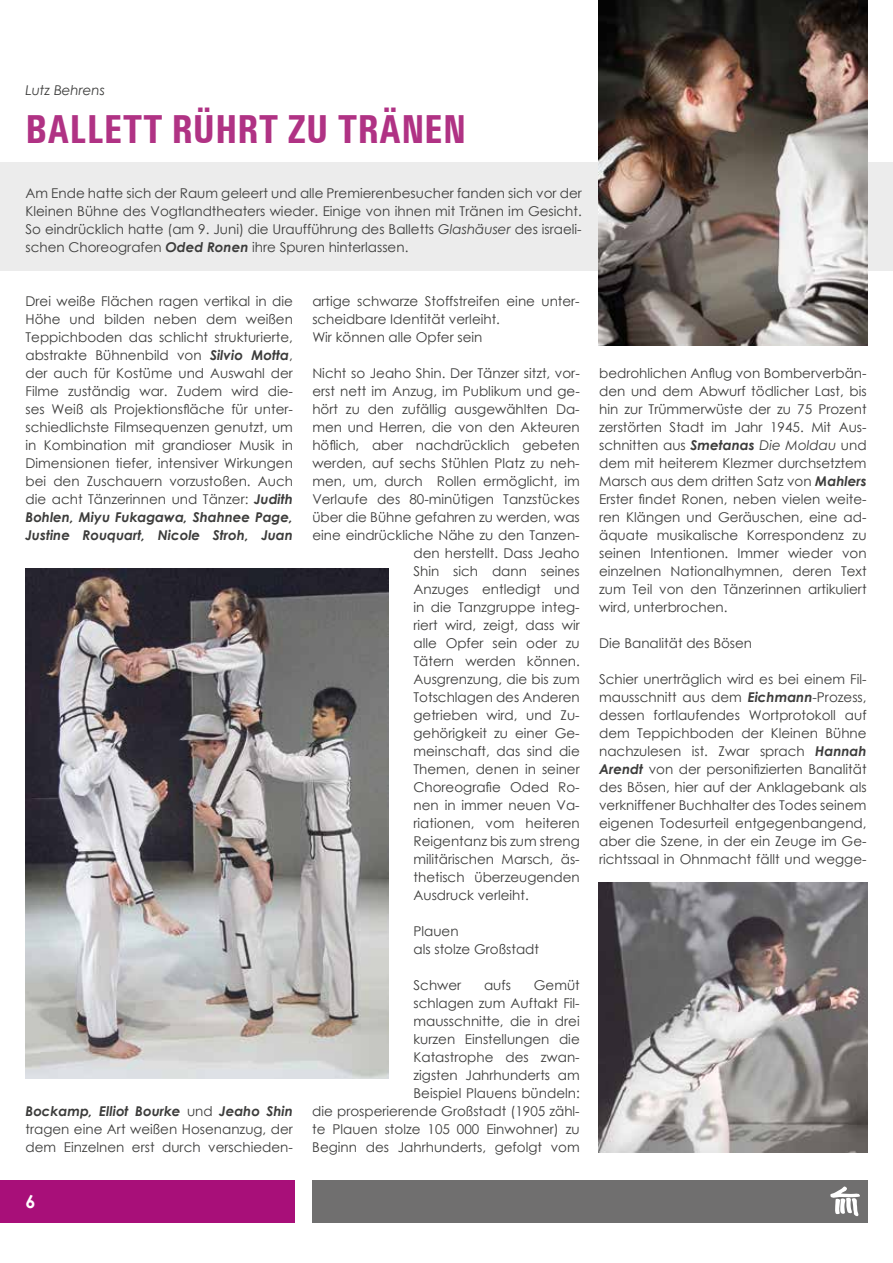
<style>
.page{position:relative;width:893px;height:1263px;background:#fff}
.page>*{position:absolute;margin:0;border:0;box-sizing:border-box;transform-origin:0 0}
.t1{font:700 condensed 40.5px "Univers";color:#b03284}
.t2{font:700 18px "Century Gothic";color:#fff}
.t3{font:13.5px/18px "Century Gothic";color:#3c3c3b;text-align:justify}
.t4{font:italic 13.5px "Century Gothic";color:#3c3c3b}
.s1{font-style:italic}
.s2{font-weight:700;font-style:italic}
</style>
<div class="page">
<div style="left:0;top:1180px;width:294px;height:42px;background:#a80f79"></div>
<div style="left:312px;top:1180px;width:555px;height:42px;background:#706f6f"></div>
<svg style="left:830px;top:1186px;width:30px;height:31px"></svg>
<div style="left:0;top:162px;width:893px;height:108px;background:#ececec"></div>
<img style="left:599px;top:0;width:268px;height:346px">
<img style="left:599px;top:882px;width:268px;height:270px">
<img style="left:26px;top:569px;width:362px;height:510px">
<p class="t4" style="left:26px;top:81px;width:81px">Lutz Behrens</p>
<h1 class="t1" style="left:26px;top:105px;width:442px">BALLETT RÜHRT ZU TRÄNEN</h1>
<p class="t3" style="left:26px;top:184px;width:558px">Am Ende hatte sich der Raum geleert und alle Premierenbesucher fanden sich vor der Kleinen Bühne des Vogtlandtheaters wieder. Einige von ihnen mit Tränen im Gesicht.<br>So eindrücklich hatte (am 9. Juni) die Uraufführung des Balletts <span class="s1">Glashäuser</span> des israeli&shy;schen Choreografen <span class="s2">Oded Ronen</span> ihre Spuren hinterlassen.</p>
<p class="t3" style="left:26px;top:292px;width:269px">Drei weiße Flächen ragen vertikal in die Höhe und bilden neben dem weißen Teppichboden das schlicht strukturierte, abstrakte Bühnenbild von <span class="s2">Silvio Motta</span>, der auch für Kostüme und Auswahl der Filme zuständig war. Zudem wird die&shy;ses Weiß als Projektionsfläche für unter&shy;schiedlichste Filmsequenzen genutzt, um in Kombination mit grandioser Musik in Dimensionen tiefer, intensiver Wirkungen bei den Zuschauern vorzustoßen. Auch die acht Tänzerinnen und Tänzer: <span class="s2">Judith Bohlen, Miyu Fukagawa, Shahnee Page, Justine Rouquart, Nicole Stroh, Juan</span></p>
<p class="t3" style="left:26px;top:1102px;width:269px"><span class="s2">Bockamp, Elliot Bourke</span> und <span class="s2">Jeaho Shin </span>tragen eine Art weißen Hosenanzug, der dem Einzelnen erst durch verschieden-</p>
<h2 class="t2" style="left:26px;top:1188px;width:12px">6</h2>
<p class="t3" style="left:312px;top:292px;width:269px;text-align:left">artige schwarze Stoffstreifen eine unter&shy;scheidbare Identität verleiht.<br>Wir können alle Opfer sein</p>
<p class="t3" style="left:312px;top:364px;width:269px">Nicht so Jeaho Shin. Der Tänzer sitzt, vor-</p>
<p class="t3" style="left:312px;top:382px;width:269px">erst nett im Anzug, im Publikum und ge-</p>
<p class="t3" style="left:312px;top:400px;width:269px">hört zu den zufällig ausgewählten Da-</p>
<p class="t3" style="left:312px;top:418px;width:269px">men und Herren, die von den Akteuren</p>
<p class="t3" style="left:312px;top:436px;width:269px">höflich, aber nachdrücklich gebeten</p>
<p class="t3" style="left:312px;top:454px;width:269px">werden, auf sechs Stühlen Platz zu neh-</p>
<p class="t3" style="left:312px;top:472px;width:269px">men, um, durch Rollen ermöglicht, im</p>
<p class="t3" style="left:312px;top:490px;width:269px">Verlaufe des 80-minütigen Tanzstückes</p>
<p class="t3" style="left:312px;top:508px;width:269px">über die Bühne gefahren zu werden, was</p>
<p class="t3" style="left:312px;top:526px;width:269px">eine eindrückliche Nähe zu den Tanzen-</p>
<p class="t3" style="left:414px;top:544px;width:168px">den herstellt. Dass Jeaho</p>
<p class="t3" style="left:414px;top:562px;width:168px">Shin sich dann seines</p>
<p class="t3" style="left:414px;top:580px;width:168px">Anzuges entledigt und</p>
<p class="t3" style="left:414px;top:598px;width:168px">in die Tanzgruppe integ-</p>
<p class="t3" style="left:414px;top:616px;width:168px">riert wird, zeigt, dass wir</p>
<p class="t3" style="left:414px;top:634px;width:168px">alle Opfer sein oder zu</p>
<p class="t3" style="left:414px;top:652px;width:168px">Tätern werden können.</p>
<p class="t3" style="left:414px;top:670px;width:168px">Ausgrenzung, die bis zum</p>
<p class="t3" style="left:414px;top:688px;width:168px">Totschlagen des Anderen</p>
<p class="t3" style="left:414px;top:706px;width:168px">getrieben wird, und Zu-</p>
<p class="t3" style="left:414px;top:724px;width:168px">gehörigkeit zu einer Ge-</p>
<p class="t3" style="left:414px;top:742px;width:168px">meinschaft, das sind die</p>
<p class="t3" style="left:414px;top:760px;width:168px">Themen, denen in seiner</p>
<p class="t3" style="left:414px;top:778px;width:168px">Choreografie Oded Ro-</p>
<p class="t3" style="left:414px;top:796px;width:168px">nen in immer neuen Va-</p>
<p class="t3" style="left:414px;top:814px;width:168px">riationen, vom heiteren</p>
<p class="t3" style="left:414px;top:832px;width:168px">Reigentanz bis zum streng</p>
<p class="t3" style="left:414px;top:850px;width:168px">militärischen Marsch, äs-</p>
<p class="t3" style="left:414px;top:868px;width:168px">thetisch überzeugenden</p>
<p class="t3" style="left:414px;top:886px;width:117px">Ausdruck verleiht.</p>
<p class="t3" style="left:414px;top:922px;width:127px">Plauen<br>als stolze Großstadt</p>
<p class="t3" style="left:414px;top:976px;width:49px">Schwer</p>
<p class="t3" style="left:484px;top:976px;width:28px">aufs</p>
<p class="t3" style="left:312px;top:976px;width:269px;text-align:right">Gemüt<br>schlagen zum Auftakt Fil-<br>mausschnitte, die in drei<br>kurzen Einstellungen die<br>Katastrophe des zwan-<br>zigsten Jahrhunderts am<br>Beispiel Plauens bündeln:<br>die prosperierende Großstadt (1905 zähl&shy;te Plauen stolze 105 000 Einwohner) zu<br>Beginn des Jahrhunderts, gefolgt vom</p>
<p class="t3" style="left:599px;top:364px;width:269px">bedrohlichen Anflug von Bomberverbän&shy;den und dem Abwurf tödlicher Last, bis hin zur Trümmerwüste der zu 75 Prozent zerstörten Stadt im Jahr 1945. Mit Aus&shy;schnitten aus <span class="s2">Smetanas</span> <span class="s1">Die Moldau</span> und dem mit heiterem Klezmer durchsetztem Marsch aus dem dritten Satz von <span class="s2">Mahlers </span>Erster findet Ronen, neben vielen weite&shy;ren Klängen und Geräuschen, eine ad&shy;äquate musikalische Korrespondenz zu seinen Intentionen. Immer wieder von einzelnen Nationalhymnen, deren Text zum Teil von den Tänzerinnen artikuliert wird, unterbrochen.</p>
<p class="t3" style="left:599px;top:634px;width:155px">Die Banalität des Bösen</p>
<p class="t3" style="left:599px;top:670px;width:269px">Schier unerträglich wird es bei einem Fil&shy;mausschnitt aus dem <span class="s2">Eichmann</span>-Prozess, dessen fortlaufendes Wortprotokoll auf dem Teppichboden der Kleinen Bühne nachzulesen ist. Zwar sprach <span class="s2">Hannah Arendt</span> von der personifizierten Banalität des Bösen, hier auf der Anklagebank als verkniffener Buchhalter des Todes seinem eigenen Todesurteil entgegenbangend, aber die Szene, in der ein Zeuge im Ge&shy;richtssaal in Ohnmacht fällt und wegge-</p>
</div>
